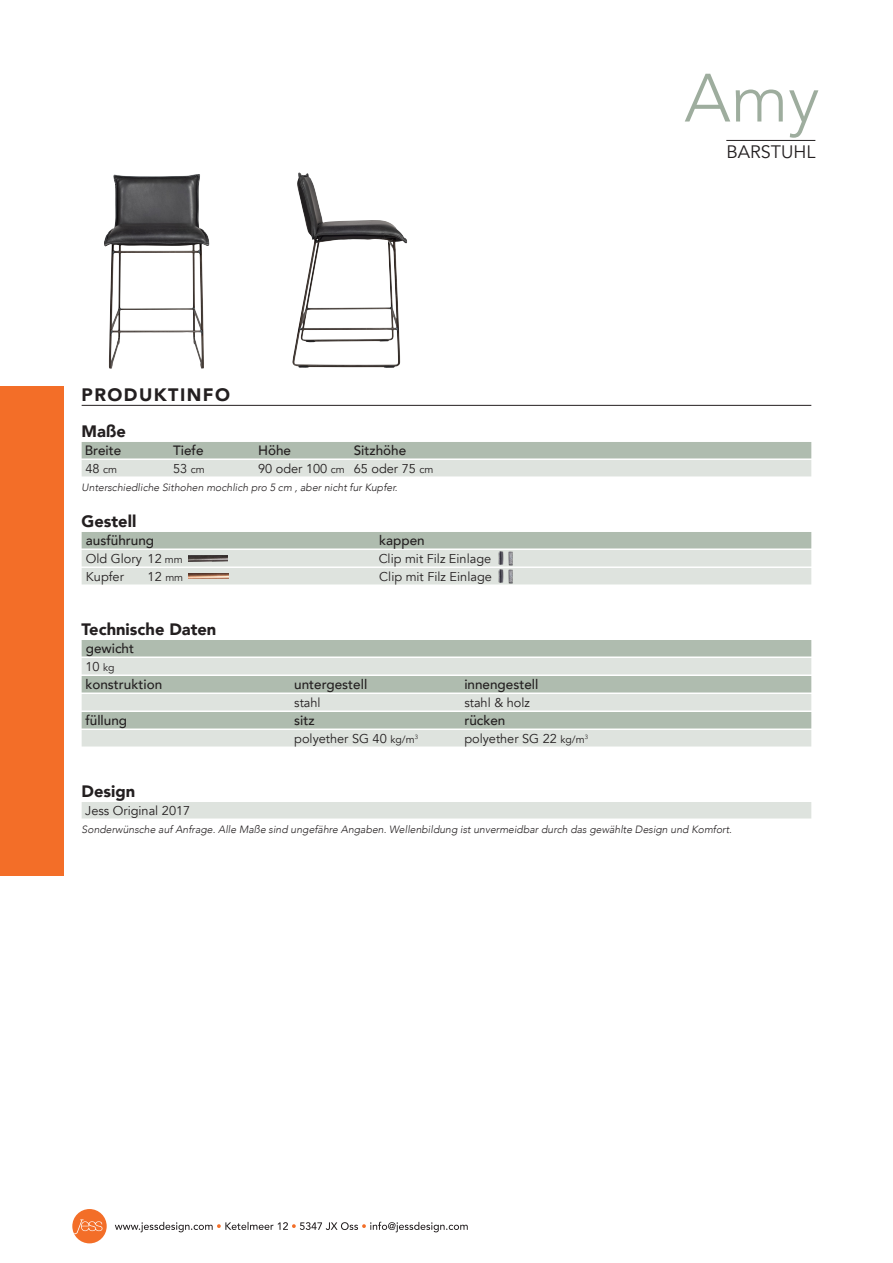
<style>
.page{position:relative;width:893px;height:1263px;background:#fff}
.page>*{position:absolute;margin:0;border:0;box-sizing:border-box;transform-origin:0 0}
.Titelkop_rechts{font:300 67.5px "Avenir";color:#9ead9e}
.Titel{font:900 18px "Avenir";letter-spacing:.08em;color:#231f20}
.Subkop_rechts{font:18px "Avenir";color:#231f20}
.Measurements{font:900 16.5px "Avenir";color:#231f20}
.arikelkopjes{font:500 13.5px "Avenir";color:#231f20}
.Artikeltekst_prijsta{font:12.75px "Avenir";color:#231f20}
.kleine_zinnetjes{font:italic 300 10.5px "Avenir";color:#231f20}
.s1{font-size:10.5px}
</style>
<div class="page">
<div style="left:0;top:387px;width:64px;height:489px;background:#f36e28"></div>
<div style="left:72px;top:1209px;width:35px;height:34px;background:#f36e28;border-radius:50%"></div>
<svg style="left:74px;top:1219px;width:28px;height:15px"></svg>
<svg style="left:115px;top:1222px;width:353px;height:10px"></svg>
<hr style="left:82px;top:405px;width:729px;height:1px;background:#231f20">
<div style="left:82px;top:442px;width:729px;height:16px;background:#afbcaf"></div>
<div style="left:82px;top:460px;width:729px;height:16px;background:#dee3de"></div>
<div style="left:82px;top:532px;width:729px;height:16px;background:#afbcaf"></div>
<div style="left:82px;top:550px;width:729px;height:16px;background:#dee3de"></div>
<div style="left:82px;top:568px;width:729px;height:16px;background:#dee3de"></div>
<div style="left:82px;top:640px;width:729px;height:16px;background:#afbcaf"></div>
<div style="left:82px;top:658px;width:729px;height:16px;background:#dee3de"></div>
<div style="left:82px;top:676px;width:729px;height:16px;background:#afbcaf"></div>
<div style="left:82px;top:694px;width:729px;height:16px;background:#dee3de"></div>
<div style="left:82px;top:712px;width:729px;height:16px;background:#afbcaf"></div>
<div style="left:82px;top:730px;width:729px;height:16px;background:#dee3de"></div>
<div style="left:82px;top:802px;width:729px;height:16px;background:#dee3de"></div>
<img style="left:188px;top:573px;width:40px;height:6px">
<hr style="left:726px;top:140px;width:89px;height:1px;background:#231f20">
<img style="left:188px;top:555px;width:40px;height:6px">
<img style="left:497px;top:551px;width:18px;height:34px">
<img style="left:104px;top:174px;width:106px;height:195px">
<img style="left:292px;top:173px;width:115px;height:195px">
<p class="Titelkop_rechts" style="left:684px;top:58px;width:137px">Amy</p>
<p class="Subkop_rechts" style="left:726px;top:141px;width:91px">BARSTUHL</p>
<p class="Titel" style="left:82px;top:379px;width:150px">PRODUKTINFO</p>
<p class="Measurements" style="left:82px;top:417px;width:46px">Maße</p>
<p class="arikelkopjes" style="left:85px;top:438px;width:38px">Breite</p>
<p class="arikelkopjes" style="left:173px;top:438px;width:32px">Tiefe</p>
<p class="arikelkopjes" style="left:258px;top:438px;width:35px">Höhe</p>
<p class="arikelkopjes" style="left:354px;top:438px;width:54px">Sitzhöhe</p>
<p class="Artikeltekst_prijsta" style="left:85px;top:461px;width:33px">48 <span class="s1">cm</span></p>
<p class="Artikeltekst_prijsta" style="left:173px;top:461px;width:33px">53 <span class="s1">cm</span></p>
<p class="Artikeltekst_prijsta" style="left:258px;top:461px;width:177px">90 oder 100 <span class="s1">cm</span> 65 oder 75 <span class="s1">cm</span></p>
<p class="kleine_zinnetjes" style="left:82px;top:481px;width:317px">Unterschiedliche Sithohen mochlich pro 5 cm , aber nicht fur Kupfer.</p>
<p class="Measurements" style="left:82px;top:507px;width:56px">Gestell</p>
<p class="arikelkopjes" style="left:86px;top:528px;width:70px">ausführung</p>
<p class="arikelkopjes" style="left:379px;top:528px;width:47px">kappen</p>
<p class="Artikeltekst_prijsta" style="left:86px;top:551px;width:98px">Old Glory 12 <span class="s1">mm</span></p>
<p class="Artikeltekst_prijsta" style="left:379px;top:551px;width:114px">Clip mit Filz Einlage</p>
<p class="Artikeltekst_prijsta" style="left:86px;top:569px;width:40px">Kupfer</p>
<p class="Artikeltekst_prijsta" style="left:148px;top:569px;width:37px">12 <span class="s1">mm</span></p>
<p class="Artikeltekst_prijsta" style="left:379px;top:569px;width:114px">Clip mit Filz Einlage</p>
<p class="Measurements" style="left:82px;top:615px;width:136px">Technische Daten</p>
<p class="arikelkopjes" style="left:86px;top:636px;width:50px">gewicht</p>
<p class="Artikeltekst_prijsta" style="left:85px;top:659px;width:31px">10 <span class="s1">kg</span></p>
<p class="arikelkopjes" style="left:85px;top:672px;width:78px">konstruktion</p>
<p class="arikelkopjes" style="left:294px;top:672px;width:74px">untergestell</p>
<p class="arikelkopjes" style="left:464px;top:672px;width:75px">innengestell</p>
<p class="Artikeltekst_prijsta" style="left:294px;top:695px;width:28px">stahl</p>
<p class="Artikeltekst_prijsta" style="left:464px;top:695px;width:67px">stahl &amp; holz</p>
<p class="arikelkopjes" style="left:85px;top:708px;width:43px">füllung</p>
<p class="arikelkopjes" style="left:294px;top:708px;width:22px">sitz</p>
<p class="arikelkopjes" style="left:464px;top:708px;width:43px">rücken</p>
<p class="Artikeltekst_prijsta" style="left:294px;top:731px;width:125px">polyether SG 40 <span class="s1">kg/m</span><sup>3</sup></p>
<p class="Artikeltekst_prijsta" style="left:464px;top:731px;width:125px">polyether SG 22 <span class="s1">kg/m</span><sup>3</sup></p>
<p class="Measurements" style="left:82px;top:777px;width:55px">Design</p>
<p class="Artikeltekst_prijsta" style="left:85px;top:803px;width:107px">Jess Original 2017</p>
<p class="kleine_zinnetjes" style="left:82px;top:823px;width:652px">Sonderwünsche auf Anfrage. Alle Maße sind ungefähre Angaben. Wellenbildung ist unvermeidbar durch das gewählte Design und Komfort.</p>
</div>
